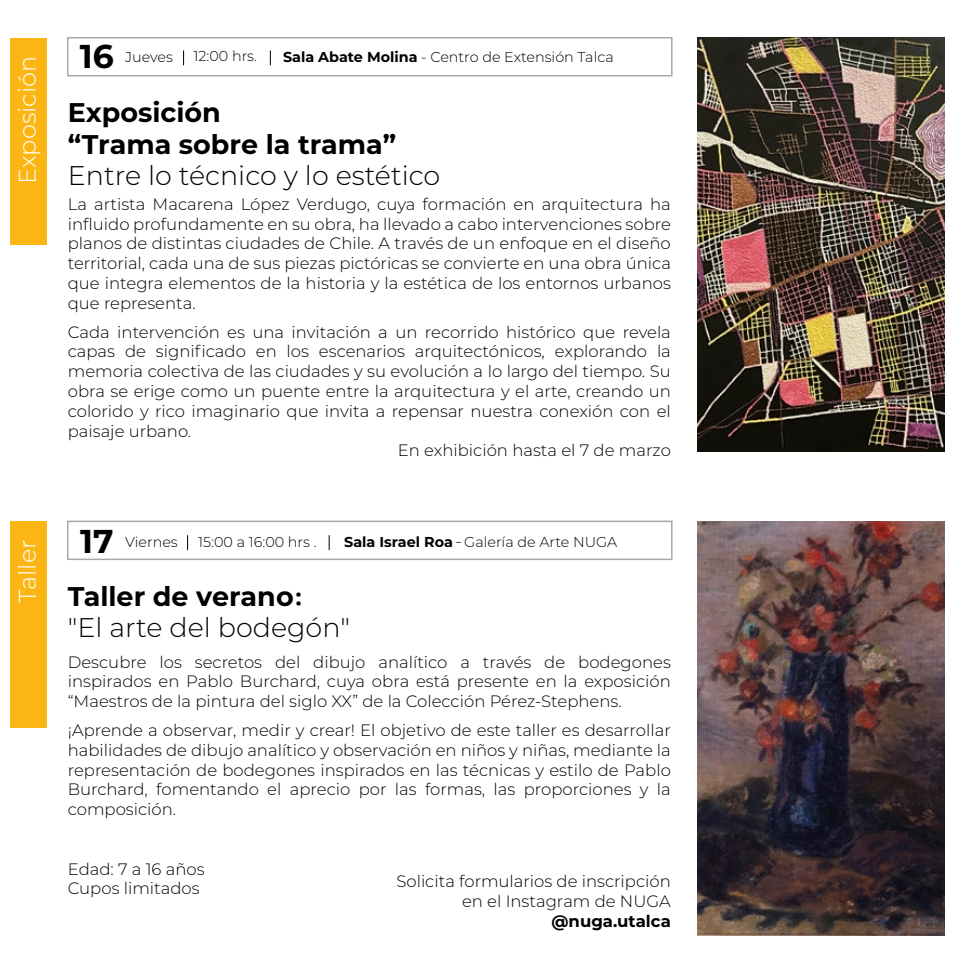
<style>
.page{position:relative;width:978px;height:978px;background:#fff}
.page>*{position:absolute;margin:0;border:0;box-sizing:border-box;transform-origin:0 0}
.t1{font:700 33px "Montserrat";color:#000}
.t2{font:300 27px/31.5px "Montserrat";color:#000}
.t3{font:700 27px/31.5px "Montserrat";color:#000}
.t4{font:300 24px "Montserrat";color:#fff}
.t5{font:300 16.5px/19.8px "Montserrat";color:#000;text-align:justify}
.t6{font:700 16.5px "Montserrat";color:#000}
.t7{font:300 14.4px "Montserrat";color:#000}
.s1{font-weight:700}
.s2{font-family:"Barlow"}
.s3{font-family:"Barlow";font-weight:700}
</style>
<div class="page">
<div style="left:10px;top:38px;width:37px;height:207px;background:#fcb613"></div>
<div style="left:67px;top:37px;width:606px;height:39px;border:2px solid #aaa9a9"></div>
<svg style="left:270px;top:51px;width:1px;height:14px"></svg>
<svg style="left:183px;top:51px;width:1px;height:14px"></svg>
<img style="left:697px;top:38px;width:248px;height:414px">
<div style="left:10px;top:521px;width:37px;height:207px;background:#fcb613"></div>
<div style="left:67px;top:521px;width:606px;height:39px;border:2px solid #aaa9a9"></div>
<svg style="left:329px;top:535px;width:1px;height:15px"></svg>
<svg style="left:187px;top:535px;width:1px;height:15px"></svg>
<img style="left:697px;top:521px;width:248px;height:414px">
<h3 class="t4" style="left:11px;top:184px;width:129px;rotate:-90deg">Exposición</h3>
<h1 class="t1" style="left:80px;top:33px;width:35px">16</h1>
<p class="t7" style="left:125px;top:47px;width:49px">Jueves</p>
<p class="t7" style="left:193px;top:46px;width:65px">12:00 hrs.</p>
<p class="t7" style="left:283px;top:47px;width:332px"><span class="s1">Sala Abate Molina</span> - Centro de Extensión Talca</p>
<h2 class="t3" style="left:68px;top:95px;width:330px">Exposición<br>“Trama sobre la trama”</h2>
<h2 class="t2" style="left:68px;top:159px;width:374px">Entre lo técnico y lo estético</h2>
<p class="t5" style="left:68px;top:194px;width:605px">La artista Macarena López Verdugo, cuya formación en arquitectura ha influido profundamente en su obra, ha llevado a cabo intervenciones sobre planos de distintas ciudades de Chile. A través de un enfoque en el diseño territorial, cada una de sus piezas pictóricas se convierte en una obra única que integra elementos de la historia y la estética de los entornos urbanos que representa.</p>
<p class="t5" style="left:68px;top:321px;width:605px">Cada intervención es una invitación a un recorrido histórico que revela</p>
<p class="t5" style="left:68px;top:341px;width:605px">capas de significado en los escenarios arquitectónicos, explorando la</p>
<p class="t5" style="left:68px;top:361px;width:605px">memoria colectiva de las ciudades y su evolución a lo largo del tiempo. Su</p>
<p class="t5" style="left:68px;top:381px;width:605px">obra se erige como un puente entre la arquitectura y el arte, creando un</p>
<p class="t5" style="left:68px;top:401px;width:605px">colorido y rico imaginario que invita a repensar nuestra conexión con el</p>
<p class="t5" style="left:68px;top:420px;width:125px">paisaje urbano.</p>
<p class="t5" style="left:398px;top:440px;width:274px">En exhibición hasta el 7 de marzo</p>
<h3 class="t4" style="left:11px;top:603px;width:65px;rotate:-90deg">Taller</h3>
<h1 class="t1" style="left:80px;top:518px;width:35px">17</h1>
<p class="t7" style="left:125px;top:532px;width:54px">Viernes</p>
<p class="t7" style="left:198px;top:532px;width:120px">15:00 a 16:00 hrs .</p>
<p class="t7" style="left:344px;top:532px;width:275px"><span class="s1">Sala Israel Roa</span> <span class="s2">-</span> Galería de Arte NUGA</p>
<h2 class="t2" style="left:68px;top:579px;width:284px"><span class="s1">Taller de verano</span><span class="s3">:<br></span>"El arte del bodegón"</h2>
<p class="t5" style="left:68px;top:651px;width:605px">Descubre los secretos del dibujo analítico a través de bodegones inspirados en Pablo Burchard, cuya obra está presente en la exposición “Maestros de la pintura del siglo XX” de la Colección Pérez-Stephens.</p>
<p class="t5" style="left:68px;top:720px;width:605px">¡Aprende a observar, medir y crear! El objetivo de este taller es desarrollar habilidades de dibujo analítico y observación en niños y niñas, mediante la representación de bodegones inspirados en las técnicas y estilo de Pablo Burchard, fomentando el aprecio por las formas, las proporciones y la composición.</p>
<p class="t5" style="left:68px;top:858px;width:138px">Edad: 7 a 16 años<br>Cupos limitados</p>
<p class="t5" style="left:396px;top:871px;width:276px;text-align:right">Solicita formularios de inscripción en el Instagram de NUGA</p>
<p class="t6" style="left:552px;top:909px;width:121px">@nuga.utalca</p>
</div>
